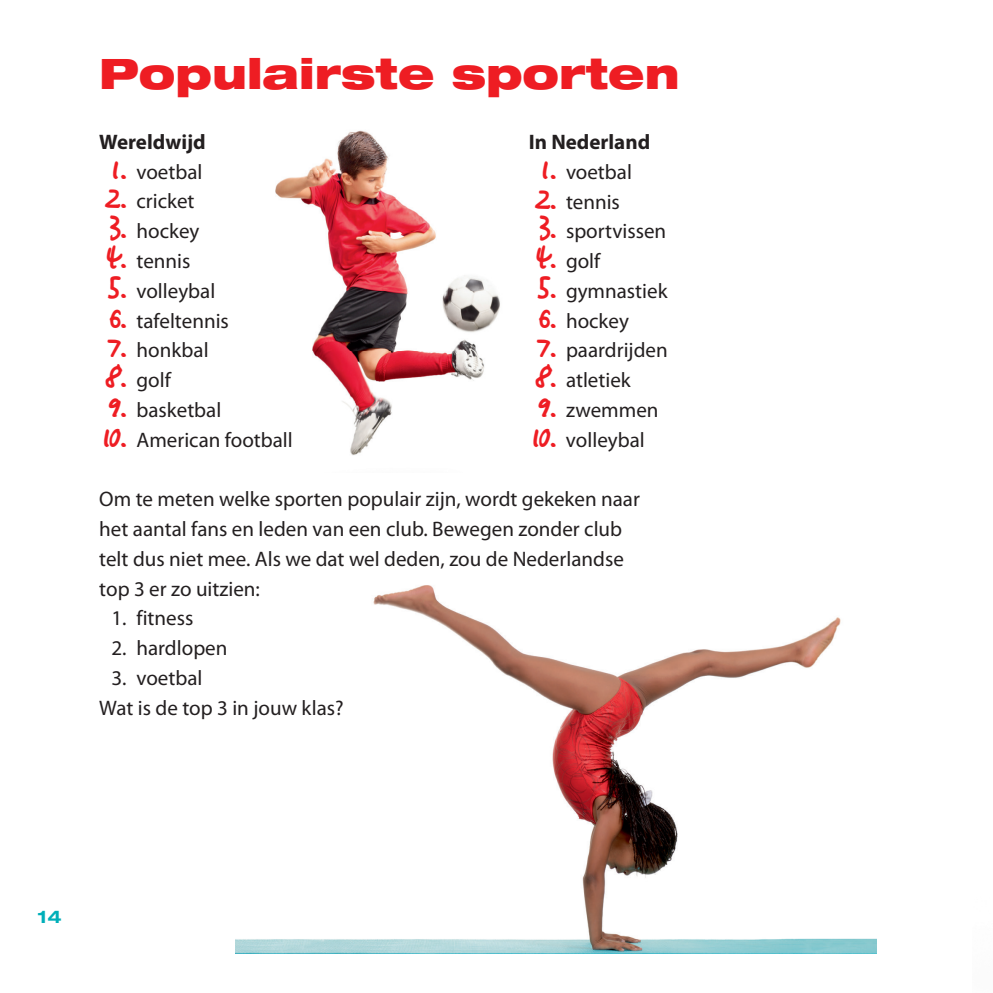
<style>
.page{position:relative;width:993px;height:993px;background:#fff}
.page>*{position:absolute;margin:0;border:0;box-sizing:border-box;transform-origin:0 0}
.t1{font:900 expanded 42px "Helvetica Neue LT Std";color:#ee1d23}
.t2{font:21px/29.8px "Myriad Pro";color:#231f20}
.t3{font:700 21px "Myriad Pro";color:#231f20}
.t4{font:700 expanded 17.5px "Helvetica Neue LT Std";color:#00afb9}
.s1{font-family:"Buttonsthe Bear";color:#ee1d23}
</style>
<div class="page">
<img style="left:235px;top:585px;width:641px;height:367px">
<img style="left:275px;top:130px;width:225px;height:325px">
<h1 class="t1" style="left:99px;top:47px;width:582px">Populairste sporten</h1>
<p class="t3" style="left:99px;top:128px;width:108px">Wereldwijd</p>
<p class="t2" style="left:113px;top:156px;width:91px"><span class="s1">1.</span> voetbal</p>
<p class="t2" style="left:105px;top:186px;width:91px"><span class="s1">2.</span> cricket</p>
<p class="t2" style="left:110px;top:216px;width:91px"><span class="s1">3.</span> hockey</p>
<p class="t2" style="left:107px;top:246px;width:85px"><span class="s1">4.</span> tennis</p>
<p class="t2" style="left:108px;top:275px;width:109px"><span class="s1">5.</span> volleybal</p>
<p class="t2" style="left:110px;top:305px;width:121px"><span class="s1">6.</span> tafeltennis</p>
<p class="t2" style="left:107px;top:335px;width:103px"><span class="s1">7.</span> honkbal</p>
<p class="t2" style="left:105px;top:365px;width:67px"><span class="s1">8.</span> golf</p>
<p class="t2" style="left:109px;top:394px;width:114px"><span class="s1">9.</span> basketbal</p>
<p class="t2" style="left:104px;top:424px;width:190px"><span class="s1">10.</span> American football</p>
<p class="t3" style="left:528px;top:128px;width:123px">In Nederland</p>
<p class="t2" style="left:542px;top:156px;width:91px"><span class="s1">1.</span> voetbal</p>
<p class="t2" style="left:534px;top:186px;width:86px"><span class="s1">2.</span> tennis</p>
<p class="t2" style="left:539px;top:216px;width:128px"><span class="s1">3.</span> sportvissen</p>
<p class="t2" style="left:536px;top:246px;width:65px"><span class="s1">4.</span> golf</p>
<p class="t2" style="left:537px;top:275px;width:132px"><span class="s1">5.</span> gymnastiek</p>
<p class="t2" style="left:539px;top:305px;width:91px"><span class="s1">6.</span> hockey</p>
<p class="t2" style="left:536px;top:335px;width:132px"><span class="s1">7.</span> paardrijden</p>
<p class="t2" style="left:535px;top:365px;width:97px"><span class="s1">8.</span> atletiek</p>
<p class="t2" style="left:538px;top:394px;width:122px"><span class="s1">9.</span> zwemmen</p>
<p class="t2" style="left:533px;top:424px;width:113px"><span class="s1">10.</span> volleybal</p>
<p class="t2" style="left:99px;top:484px;width:542px">Om te meten welke sporten populair zijn, wordt gekeken naar het aantal fans en leden van een club. Bewegen zonder club telt dus niet mee. Als we dat wel deden, zou de Nederlandse top 3 er zo uitzien:</p>
<p class="t2" style="left:111px;top:603px;width:83px">1. fitness</p>
<p class="t2" style="left:111px;top:632px;width:117px">2. hardlopen</p>
<p class="t2" style="left:99px;top:662px;width:246px;text-indent:12px">3. voetbal<br>Wat is de top 3 in jouw klas?</p>
<p class="t4" style="left:38px;top:905px;width:26px">14</p>
</div>
